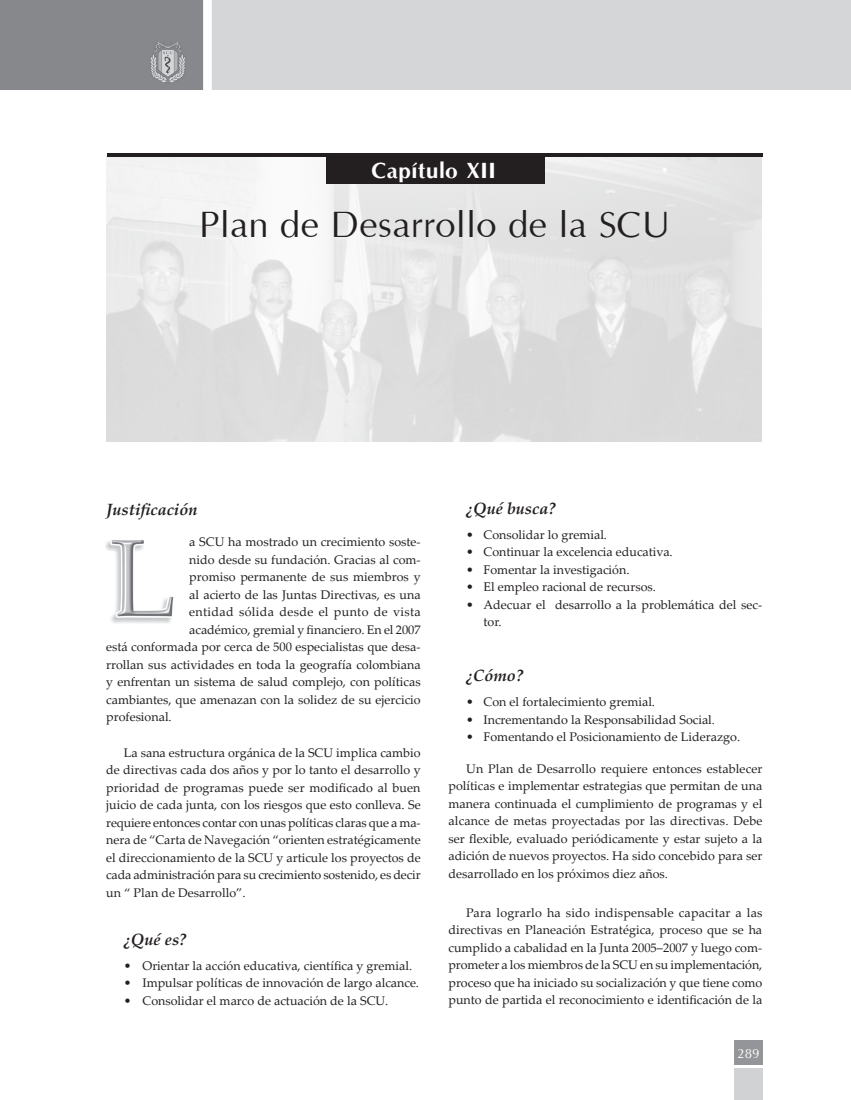
<style>
.page{position:relative;width:851px;height:1100px;background:#fff}
.page>*{position:absolute;margin:0;border:0;box-sizing:border-box;transform-origin:0 0}
.t1{font:37.5px "Optane";color:#231f20}
.t2{font:700 22.5px "Optane";letter-spacing:.02em;color:#fff}
.t3{font:italic 700 16.25px "Palatino Linotype";color:#231f20}
.t4{font:13.75px "Optane";color:#fff}
.t5{font:12.5px/17.5px "Palatino Linotype";color:#231f20;text-align:justify}
.t6{font:12.5px "Palatino Linotype";letter-spacing:.025em;color:#231f20}
</style>
<div class="page">
<div style="left:734px;top:1039px;width:28px;height:25px;background:#939598"></div>
<div style="left:734px;top:1067px;width:28px;height:32px;background:#d1d2d4"></div>
<img style="left:0;top:0;width:850px;height:90px">
<img style="left:106px;top:156px;width:654px;height:285px">
<div style="left:325px;top:154px;width:219px;height:30px;background:#231f20"></div>
<hr style="left:107px;top:154px;width:655px;height:3px;background:#231f20">
<img style="left:105px;top:540px;width:69px;height:84px">
<h2 class="t2" style="left:371px;top:157px;width:126px">Capítulo XII</h2>
<h1 class="t1" style="left:199px;top:202px;width:473px">Plan de Desarrollo de la SCU</h1>
<h3 class="t3" style="left:106px;top:497px;width:93px">Justificación</h3>
<p class="t5" style="left:189px;top:533px;width:233px">a SCU ha mostrado un crecimiento soste-</p>
<p class="t5" style="left:189px;top:550px;width:233px">nido desde su fundación. Gracias al com-</p>
<p class="t5" style="left:189px;top:568px;width:233px">promiso permanente de sus miembros y</p>
<p class="t5" style="left:189px;top:585px;width:233px">al acierto de las Juntas Directivas, es una</p>
<p class="t6" style="left:189px;top:603px;width:233px">entidad sólida desde el punto de vista</p>
<p class="t5" style="left:189px;top:620px;width:233px">académico, gremial y financiero. En el 2007</p>
<p class="t5" style="left:106px;top:638px;width:316px">está conformada por cerca de 500 especialistas que desa-</p>
<p class="t5" style="left:106px;top:655px;width:316px">rrollan sus actividades en toda la geografía colombiana</p>
<p class="t5" style="left:106px;top:673px;width:316px">y enfrentan un sistema de salud complejo, con políticas</p>
<p class="t5" style="left:106px;top:690px;width:316px">cambiantes, que amenazan con la solidez de su ejercicio</p>
<p class="t5" style="left:106px;top:708px;width:67px">profesional.</p>
<p class="t5" style="left:106px;top:743px;width:316px;text-indent:18px">La sana estructura orgánica de la SCU implica cambio de directivas cada dos años y por lo tanto el desarrollo y prioridad de programas puede ser modificado al buen juicio de cada junta, con los riesgos que esto conlleva. Se requiere entonces contar con unas políticas claras que a ma&shy;nera de “Carta de Navegación “orienten estratégicamente el direccionamiento de la SCU y articule los proyectos de cada administración para su crecimiento sostenido, es decir un “ Plan de Desarrollo”.</p>
<h3 class="t3" style="left:124px;top:928px;width:64px">¿Qué es?</h3>
<p class="t5" style="left:124px;top:956px;width:290px">• Orientar la acción educativa, científica y gremial.</p>
<p class="t5" style="left:124px;top:973px;width:297px">• Impulsar políticas de innovación de largo alcance.</p>
<p class="t5" style="left:124px;top:991px;width:266px">• Consolidar el marco de actuación de la SCU.</p>
<h3 class="t3" style="left:466px;top:497px;width:91px">¿Qué busca?</h3>
<p class="t5" style="left:466px;top:525px;width:142px">• Consolidar lo gremial.</p>
<p class="t5" style="left:466px;top:542px;width:208px">• Continuar la excelencia educativa.</p>
<p class="t5" style="left:466px;top:560px;width:165px">• Fomentar la investigación.</p>
<p class="t5" style="left:466px;top:577px;width:191px">• El empleo racional de recursos.</p>
<p class="t5" style="left:483px;top:595px;width:280px;text-indent:-18px">• Adecuar el desarrollo a la problemática del sec&shy;tor.</p>
<h3 class="t3" style="left:466px;top:664px;width:59px">¿Cómo?</h3>
<p class="t5" style="left:466px;top:692px;width:190px">• Con el fortalecimiento gremial.</p>
<p class="t5" style="left:466px;top:710px;width:250px">• Incrementando la Responsabilidad Social.</p>
<p class="t5" style="left:466px;top:727px;width:275px">• Fomentando el Posicionamiento de Liderazgo.</p>
<p class="t5" style="left:448px;top:759px;width:315px;text-indent:18px">Un Plan de Desarrollo requiere entonces establecer políticas e implementar estrategias que permitan de una manera continuada el cumplimiento de programas y el alcance de metas proyectadas por las directivas. Debe ser flexible, evaluado periódicamente y estar sujeto a la adición de nuevos proyectos. Ha sido concebido para ser desarrollado en los próximos diez años.</p>
<p class="t5" style="left:448px;top:903px;width:315px;text-indent:18px">Para lograrlo ha sido indispensable capacitar a las directivas en Planeación Estratégica, proceso que se ha cumplido a cabalidad en la Junta 2005–2007 y luego com&shy;prometer a los miembros de la SCU en su implementación, proceso que ha iniciado su socialización y que tiene como punto de partida el reconocimiento e identificación de la</p>
<p class="t4" style="left:737px;top:1045px;width:24px">289</p>
</div>
